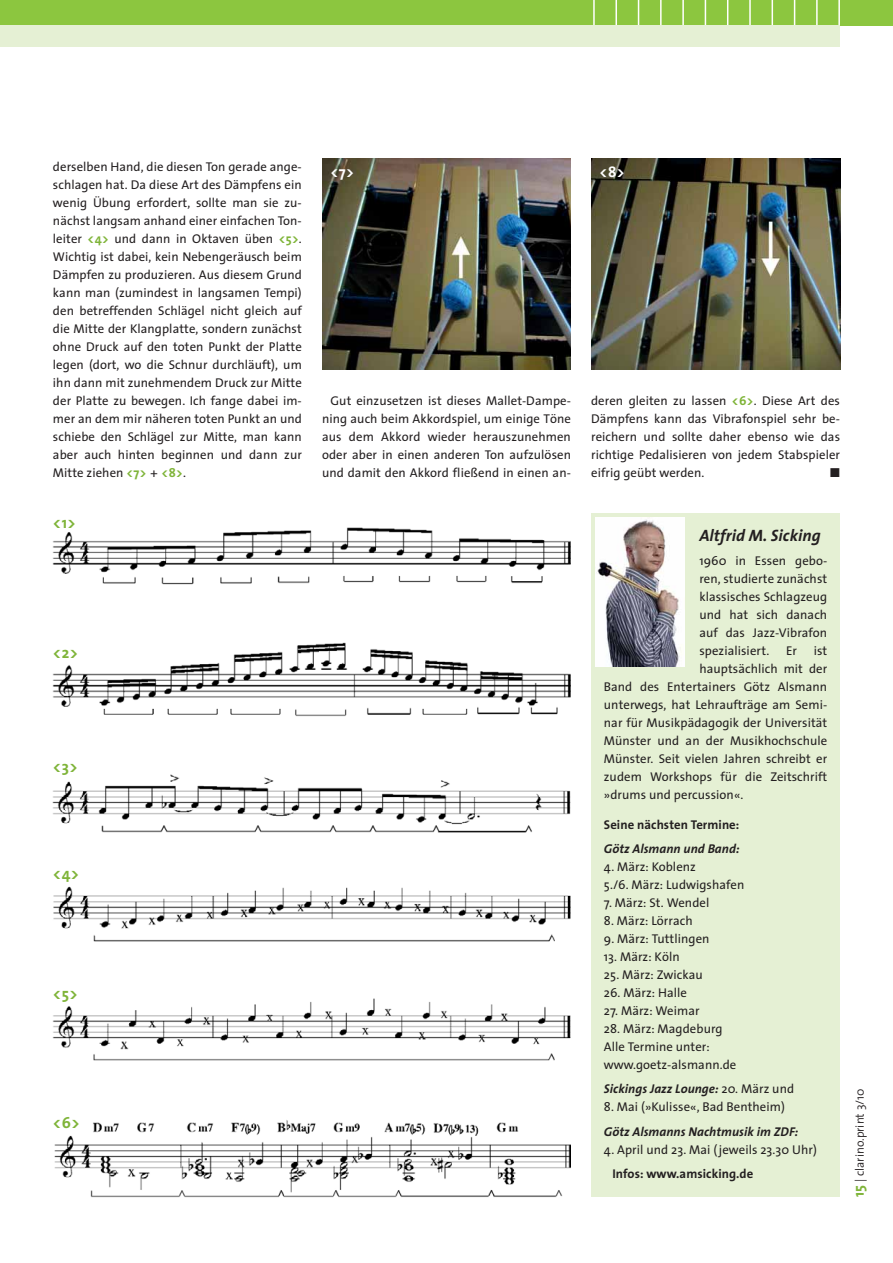
<style>
.page{position:relative;width:893px;height:1263px;background:#fff}
.page>*{position:absolute;margin:0;border:0;box-sizing:border-box;transform-origin:0 0}
.t1{font:italic 700 16.5px "Thesis Sans";letter-spacing:.005em;color:#231f20}
.t2{font:700 15.75px "Thesis Sans";color:#7fb439}
.t3{font:700 15px "Thesis Sans";color:#fff}
.t4{font:12.75px/18px "Thesis Sans";letter-spacing:.005em;color:#231f20;text-align:justify}
.t5{font:italic 700 12.75px "Thesis Sans";letter-spacing:.005em;color:#231f20}
.t6{font:700 12.75px "Thesis Sans";letter-spacing:.005em;color:#231f20}
.t7{font:12.75px "Zapf Dingbats";color:#231f20}
.t8{font:300 12px "Thesis Sans";color:#231f20}
.s1{font-weight:700;color:#7fb439}
.s2{font-weight:400;font-style:normal}
.s3{font-weight:700;font-size:15px;color:#7fb439}
</style>
<div class="page">
<div style="left:0;top:0;width:892px;height:26px;background:#8cc63f"></div>
<svg style="left:593px;top:0;width:1px;height:26px"></svg>
<hr style="left:615px;top:0;width:2px;height:26px;background:#fff">
<hr style="left:637px;top:0;width:2px;height:26px;background:#fff">
<svg style="left:660px;top:0;width:1px;height:26px"></svg>
<hr style="left:682px;top:0;width:2px;height:26px;background:#fff">
<hr style="left:704px;top:0;width:2px;height:26px;background:#fff">
<svg style="left:727px;top:0;width:1px;height:26px"></svg>
<svg style="left:749px;top:0;width:1px;height:26px"></svg>
<hr style="left:771px;top:0;width:2px;height:26px;background:#fff">
<hr style="left:793px;top:0;width:2px;height:26px;background:#fff">
<svg style="left:816px;top:0;width:1px;height:26px"></svg>
<svg style="left:838px;top:0;width:1px;height:26px"></svg>
<div style="left:0;top:26px;width:840px;height:21px;background:#e5f0d4"></div>
<img style="left:322px;top:159px;width:249px;height:210px">
<img style="left:53px;top:527px;width:518px;height:58px">
<img style="left:53px;top:642px;width:518px;height:75px">
<img style="left:53px;top:774px;width:518px;height:59px">
<img style="left:53px;top:886px;width:518px;height:56px">
<img style="left:53px;top:998px;width:518px;height:63px">
<img style="left:54px;top:1120px;width:517px;height:78px">
<div style="left:591px;top:513px;width:249px;height:684px;background:#e5f0d4"></div>
<img style="left:595px;top:517px;width:89px;height:150px">
<img style="left:591px;top:159px;width:249px;height:210px">
<p class="t4" style="left:53px;top:159px;width:250px">derselben Hand, die diesen Ton gerade ange&shy;schlagen hat. Da diese Art des Dämpfens ein wenig Übung erfordert, sollte man sie zu&shy;nächst langsam anhand einer einfachen Ton&shy;leiter <span class="s1">&lt;4&gt;</span> und dann in Oktaven üben <span class="s1">&lt;5&gt;</span>.<br>Wichtig ist dabei, kein Nebengeräusch beim Dämpfen zu produzieren. Aus diesem Grund kann man (zumindest in langsamen Tempi) den betreffenden Schlägel nicht gleich auf die Mitte der Klangplatte, sondern zunächst ohne Druck auf den toten Punkt der Platte legen (dort, wo die Schnur durchläuft), um ihn dann mit zunehmendem Druck zur Mitte der Platte zu bewegen. Ich fange dabei im&shy;mer an dem mir näheren toten Punkt an und schiebe den Schlägel zur Mitte, man kann aber auch hinten beginnen und dann zur Mitte ziehen <span class="s1">&lt;7&gt;</span> + <span class="s1">&lt;8&gt;</span>.</p>
<p class="t3" style="left:330px;top:166px;width:25px">&lt;7&gt;</p>
<p class="t3" style="left:599px;top:166px;width:27px">&lt;8&gt;</p>
<p class="t4" style="left:322px;top:393px;width:250px;text-indent:9px">Gut einzusetzen ist dieses Mallet-Dampe&shy;ning auch beim Akkordspiel, um einige Töne aus dem Akkord wieder herauszunehmen oder aber in einen anderen Ton aufzulösen und damit den Akkord fließend in einen an-</p>
<p class="t4" style="left:591px;top:393px;width:250px">deren gleiten zu lassen <span class="s1">&lt;6&gt;</span>. Diese Art des Dämpfens kann das Vibrafonspiel sehr be&shy;reichern und sollte daher ebenso wie das richtige Pedalisieren von jedem Stabspieler eifrig geübt werden.</p>
<p class="t7" style="left:830px;top:465px;width:11px">■</p>
<p class="t2" style="left:53px;top:517px;width:24px">&lt;1&gt;</p>
<p class="t2" style="left:53px;top:647px;width:27px">&lt;2&gt;</p>
<p class="t2" style="left:53px;top:761px;width:26px">&lt;3&gt;</p>
<p class="t2" style="left:53px;top:868px;width:28px">&lt;4&gt;</p>
<p class="t2" style="left:53px;top:987px;width:26px">&lt;5&gt;</p>
<p class="t2" style="left:53px;top:1117px;width:28px">&lt;6&gt;</p>
<p class="t1" style="left:699px;top:529px;width:123px">Altfrid M. Sicking</p>
<p class="t4" style="left:699px;top:553px;width:129px">1960 in Essen gebo&shy;ren, studierte zunächst klassisches Schlagzeug und hat sich danach auf das Jazz-Vibrafon spezialisiert.</p>
<p class="t4" style="left:786px;top:643px;width:12px">Er</p>
<p class="t4" style="left:813px;top:643px;width:15px">ist</p>
<p class="t4" style="left:699px;top:661px;width:129px">hauptsächlich mit der</p>
<p class="t4" style="left:604px;top:679px;width:225px">Band des Entertainers Götz Alsmann</p>
<p class="t4" style="left:604px;top:697px;width:225px">unterwegs, hat Lehraufträge am Semi-</p>
<p class="t4" style="left:604px;top:715px;width:225px">nar für Musikpädagogik der Universität</p>
<p class="t4" style="left:604px;top:733px;width:225px">Münster und an der Musikhochschule</p>
<p class="t4" style="left:604px;top:751px;width:225px">Münster. Seit vielen Jahren schreibt er</p>
<p class="t4" style="left:604px;top:769px;width:225px">zudem Workshops für die Zeitschrift</p>
<p class="t4" style="left:604px;top:787px;width:141px">»drums und percussion«.</p>
<p class="t6" style="left:604px;top:820px;width:137px">Seine nächsten Termine:</p>
<p class="t5" style="left:604px;top:844px;width:137px">Götz Alsmann und Band:</p>
<p class="t4" style="left:604px;top:859px;width:142px">4. März: Koblenz<br>5./6. März: Ludwigshafen</p>
<p class="t4" style="left:604px;top:895px;width:107px">7. März: St. Wendel</p>
<p class="t4" style="left:604px;top:913px;width:90px">8. März: Lörrach</p>
<p class="t4" style="left:604px;top:931px;width:107px">9. März: Tuttlingen</p>
<p class="t4" style="left:604px;top:949px;width:77px">13. März: Köln</p>
<p class="t4" style="left:604px;top:967px;width:100px">25. März: Zwickau</p>
<p class="t4" style="left:604px;top:985px;width:84px">26. März: Halle</p>
<p class="t4" style="left:604px;top:1003px;width:97px">27. März: Weimar</p>
<p class="t4" style="left:604px;top:1021px;width:134px;text-align:left">28. März: Magdeburg<br>Alle Termine unter: www.goetz-alsmann.de</p>
<p class="t5" style="left:604px;top:1084px;width:192px">Sickings Jazz Lounge: <span class="s2">20. März und</span></p>
<p class="t4" style="left:604px;top:1099px;width:182px">8. Mai (»Kulisse«, Bad Bentheim)</p>
<p class="t5" style="left:604px;top:1127px;width:196px">Götz Alsmanns Nachtmusik im ZDF:</p>
<p class="t4" style="left:604px;top:1142px;width:215px">4. April und 23. Mai ( jeweils 23.30 Uhr)</p>
<p class="t6" style="left:612px;top:1169px;width:142px">Infos: www.amsicking.de</p>
<p class="t8" style="left:855px;top:1197px;width:110px;rotate:-90deg"><span class="s3">15</span> | clarino.print 3/10</p>
</div>
